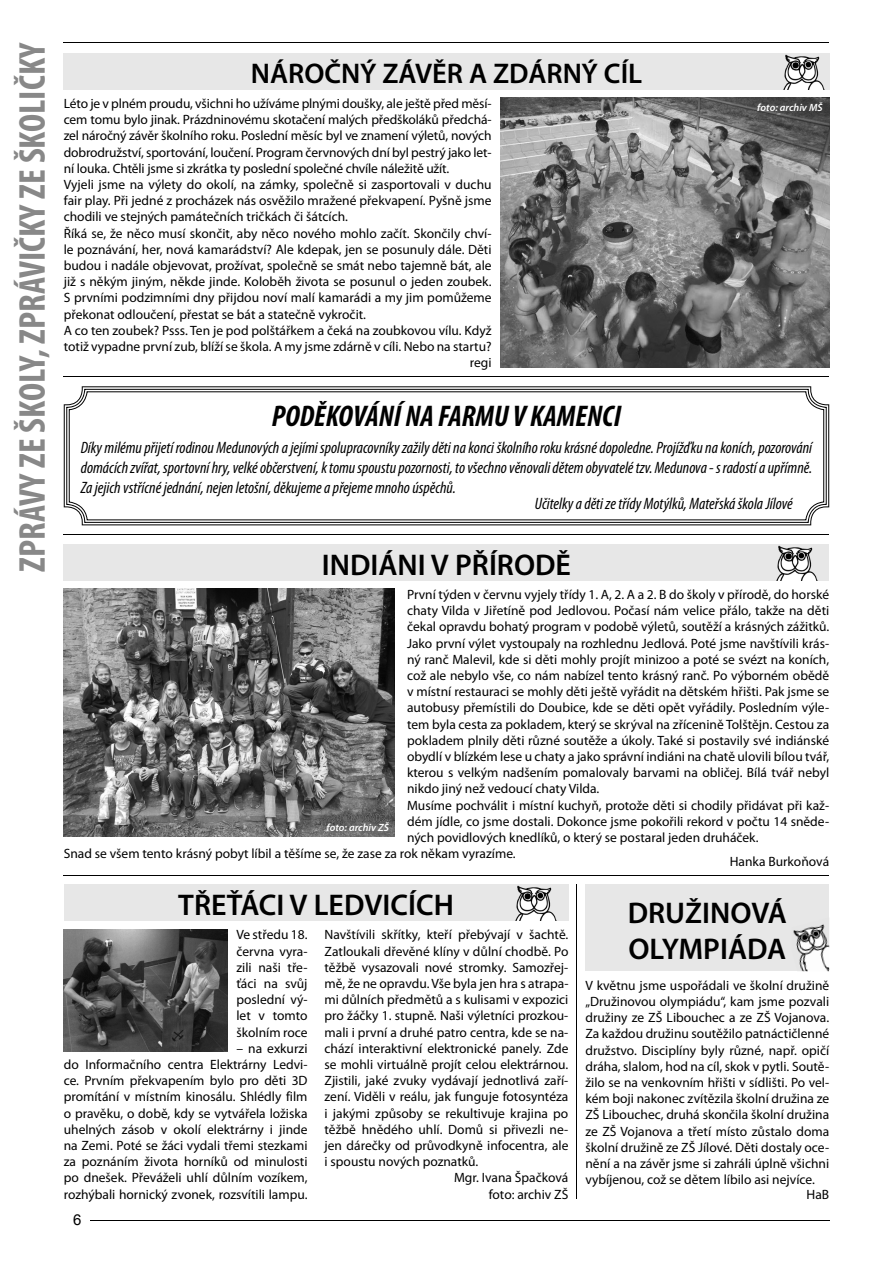
<style>
.page{position:relative;width:893px;height:1263px;background:#fff}
.page>*{position:absolute;margin:0;border:0;box-sizing:border-box;transform-origin:0 0}
.t1{font:700 condensed 37.5px "Myriad Pro";color:#888}
.t2{font:600 30px/36px "Myriad Pro";color:#000}
.t3{font:italic 700 condensed 30px "Myriad Pro";color:#000}
.t4{font:600 28.5px "Myriad Pro";color:#000}
.t5{font:italic condensed 16.5px/19.8px "Myriad Pro";color:#000;text-align:justify}
.t6{font:15px "Arial";color:#000}
.t7{font:13.5px/16.2px "Myriad Pro";color:#000;text-align:justify}
.t8{font:italic 600 10.5px "Myriad Pro";color:#fff}
</style>
<div class="page">
<hr style="left:64px;top:1220px;width:766px;height:1px;background:#000">
<div style="left:64px;top:1214px;width:26px;height:21px;background:#fff"></div>
<hr style="left:64px;top:43px;width:765px;height:1px;background:#000">
<hr style="left:64px;top:377px;width:765px;height:1px;background:#000">
<hr style="left:64px;top:875px;width:765px;height:1px;background:#000">
<div style="left:64px;top:53px;width:765px;height:36px;background:#e7e7e7"></div>
<img style="left:783px;top:54px;width:42px;height:35px">
<svg style="left:64px;top:386px;width:765px;height:139px"></svg>
<svg style="left:66px;top:389px;width:761px;height:134px"></svg>
<svg style="left:69px;top:391px;width:755px;height:129px"></svg>
<hr style="left:64px;top:534px;width:765px;height:1px;background:#000">
<div style="left:64px;top:544px;width:765px;height:36px;background:#e7e7e7"></div>
<img style="left:776px;top:545px;width:42px;height:35px">
<hr style="left:576px;top:885px;width:1px;height:314px;background:#000">
<div style="left:64px;top:885px;width:504px;height:36px;background:#e7e7e7"></div>
<img style="left:64px;top:929px;width:164px;height:122px">
<img style="left:515px;top:885px;width:42px;height:36px">
<div style="left:585px;top:885px;width:244px;height:86px;background:#e7e7e7"></div>
<img style="left:793px;top:924px;width:36px;height:47px">
<img style="left:500px;top:98px;width:329px;height:269px">
<img style="left:64px;top:589px;width:330px;height:247px">
<h1 class="t1" style="left:10px;top:572px;width:530px;rotate:-90deg">ZPRÁVY ZE ŠKOLY, ZPRÁVIČKY ZE ŠKOLIČKY</h1>
<h3 class="t4" style="left:251px;top:63px;width:393px">NÁROČNÝ ZÁVĚR A ZDÁRNÝ CÍL</h3>
<p class="t7" style="left:64px;top:96px;width:429px">Léto je v plném proudu, všichni ho užíváme plnými doušky, ale ještě před měsí-</p>
<p class="t7" style="left:64px;top:113px;width:429px">cem tomu bylo jinak. Prázdninovému skotačení malých předškoláků předchá-</p>
<p class="t7" style="left:64px;top:129px;width:429px">zel náročný závěr školního roku. Poslední měsíc byl ve znamení výletů, nových</p>
<p class="t7" style="left:64px;top:145px;width:429px">dobrodružství, sportování, loučení. Program červnových dní byl pestrý jako let-</p>
<p class="t7" style="left:64px;top:161px;width:387px">ní louka. Chtěli jsme si zkrátka ty poslední společné chvíle náležitě užít.</p>
<p class="t7" style="left:64px;top:177px;width:429px">Vyjeli jsme na výlety do okolí, na zámky, společně si zasportovali v duchu</p>
<p class="t7" style="left:64px;top:194px;width:429px">fair play. Při jedné z procházek nás osvěžilo mražené překvapení. Pyšně jsme</p>
<p class="t7" style="left:64px;top:210px;width:286px">chodili ve stejných památečních tričkách či šátcích.</p>
<p class="t7" style="left:64px;top:226px;width:429px">Říká se, že něco musí skončit, aby něco nového mohlo začít. Skončily chví-</p>
<p class="t7" style="left:64px;top:242px;width:429px">le poznávání, her, nová kamarádství? Ale kdepak, jen se posunuly dále. Děti</p>
<p class="t7" style="left:64px;top:258px;width:429px">budou i nadále objevovat, prožívat, společně se smát nebo tajemně bát, ale</p>
<p class="t7" style="left:64px;top:275px;width:429px">již s někým jiným, někde jinde. Koloběh života se posunul o jeden zoubek.</p>
<p class="t7" style="left:64px;top:291px;width:429px">S prvními podzimními dny přijdou noví malí kamarádi a my jim pomůžeme</p>
<p class="t7" style="left:64px;top:307px;width:304px">překonat odloučení, přestat se bát a statečně vykročit.</p>
<p class="t7" style="left:64px;top:323px;width:429px">A co ten zoubek? Psss. Ten je pod polštářkem a čeká na zoubkovou vílu. Když</p>
<p class="t7" style="left:64px;top:339px;width:429px">totiž vypadne první zub, blíží se škola. A my jsme zdárně v cíli. Nebo na startu?</p>
<p class="t7" style="left:470px;top:356px;width:23px">regi</p>
<p class="t8" style="left:757px;top:104px;width:67px">foto: archiv MŠ</p>
<h2 class="t3" style="left:272px;top:399px;width:351px">PODĚKOVÁNÍ NA FARMU V KAMENCI</h2>
<p class="t5" style="left:81px;top:439px;width:733px">Díky milému přijetí rodinou Medunových a jejími spolupracovníky zažily děti na konci školního roku krásné dopoledne. Projížďku na koních, pozorování domácích zvířat, sportovní hry, velké občerstvení, k tomu spoustu pozornosti, to všechno věnovali dětem obyvatelé tzv. Medunova - s radostí a upřímně.<br>Za jejich vstřícné jednání, nejen letošní, děkujeme a přejeme mnoho úspěchů.</p>
<p class="t5" style="left:535px;top:495px;width:260px">Učitelky a děti ze třídy Motýlků, Mateřská škola Jílové</p>
<h2 class="t2" style="left:322px;top:549px;width:251px">INDIÁNI V PŘÍRODĚ</h2>
<p class="t7" style="left:407px;top:587px;width:424px">První týden v červnu vyjely třídy 1. A, 2. A a 2. B do školy v přírodě, do horské</p>
<p class="t7" style="left:407px;top:604px;width:424px">chaty Vilda v Jiřetíně pod Jedlovou. Počasí nám velice přálo, takže na děti</p>
<p class="t7" style="left:407px;top:620px;width:424px">čekal opravdu bohatý program v podobě výletů, soutěží a krásných zážitků.</p>
<p class="t7" style="left:407px;top:636px;width:424px">Jako první výlet vystoupaly na rozhlednu Jedlová. Poté jsme navštívili krás-</p>
<p class="t7" style="left:407px;top:652px;width:424px">ný ranč Malevil, kde si děti mohly projít minizoo a poté se svézt na koních,</p>
<p class="t7" style="left:407px;top:668px;width:424px">což ale nebylo vše, co nám nabízel tento krásný ranč. Po výborném obědě</p>
<p class="t7" style="left:407px;top:685px;width:424px">v místní restauraci se mohly děti ještě vyřádit na dětském hřišti. Pak jsme se</p>
<p class="t7" style="left:407px;top:701px;width:424px">autobusy přemístili do Doubice, kde se děti opět vyřádily. Posledním výle-</p>
<p class="t7" style="left:407px;top:717px;width:424px">tem byla cesta za pokladem, který se skrýval na zřícenině Tolštějn. Cestou za</p>
<p class="t7" style="left:407px;top:733px;width:424px">pokladem plnily děti různé soutěže a úkoly. Také si postavily své indiánské</p>
<p class="t7" style="left:407px;top:749px;width:424px">obydlí v blízkém lese u chaty a jako správní indiáni na chatě ulovili bílou tvář,</p>
<p class="t7" style="left:407px;top:766px;width:424px">kterou s velkým nadšením pomalovaly barvami na obličej. Bílá tvář nebyl</p>
<p class="t7" style="left:407px;top:782px;width:194px">nikdo jiný než vedoucí chaty Vilda.</p>
<p class="t7" style="left:407px;top:798px;width:424px">Musíme pochválit i místní kuchyň, protože děti si chodily přidávat při kaž-</p>
<p class="t7" style="left:407px;top:814px;width:424px">dém jídle, co jsme dostali. Dokonce jsme pokořili rekord v počtu 14 sněde-</p>
<p class="t7" style="left:407px;top:830px;width:353px">ných povidlových knedlíků, o který se postaral jeden druháček.</p>
<p class="t7" style="left:64px;top:847px;width:453px">Snad se všem tento krásný pobyt líbil a těšíme se, že zase za rok někam vyrazíme.</p>
<p class="t7" style="left:730px;top:854px;width:101px">Hanka Burkoňová</p>
<h2 class="t2" style="left:178px;top:890px;width:277px">TŘEŤÁCI V LEDVICÍCH</h2>
<p class="t7" style="left:236px;top:928px;width:73px">Ve středu 18. června vyra&shy;zili naši tře&shy;ťáci na svůj poslední vý&shy;let v tomto školním roce</p>
<p class="t7" style="left:64px;top:1041px;width:245px;text-indent:173px">– na exkurzi do Informačního centra Elektrárny Ledvi&shy;ce. Prvním překvapením bylo pro děti 3D promítání v místním kinosálu. Shlédly film o pravěku, o době, kdy se vytvářela ložiska uhelných zásob v okolí elektrárny i jinde na Zemi. Poté se žáci vydali třemi stezkami za poznáním života horníků od minulosti po dnešek. Převáželi uhlí důlním vozíkem, rozhýbali hornický zvonek, rozsvítili lampu.</p>
<p class="t8" style="left:326px;top:824px;width:64px">foto: archiv ZŠ</p>
<h2 class="t2" style="left:628px;top:897px;width:161px">DRUŽINOVÁ<br>OLYMPIÁDA</h2>
<p class="t7" style="left:585px;top:978px;width:245px">V květnu jsme uspořádali ve školní družině</p>
<p class="t7" style="left:585px;top:994px;width:245px">„Družinovou olympiádu“, kam jsme pozvali</p>
<p class="t7" style="left:585px;top:1011px;width:245px">družiny ze ZŠ Libouchec a ze ZŠ Vojanova.</p>
<p class="t7" style="left:585px;top:1027px;width:245px">Za každou družinu soutěžilo patnáctičlenné</p>
<p class="t7" style="left:585px;top:1043px;width:245px">družstvo. Disciplíny byly různé, např. opičí</p>
<p class="t7" style="left:585px;top:1059px;width:245px">dráha, slalom, hod na cíl, skok v pytli. Soutě-</p>
<p class="t7" style="left:585px;top:1075px;width:245px">žilo se na venkovním hřišti v sídlišti. Po vel-</p>
<p class="t7" style="left:585px;top:1092px;width:245px">kém boji nakonec zvítězila školní družina ze</p>
<p class="t7" style="left:585px;top:1108px;width:245px">ZŠ Libouchec, druhá skončila školní družina</p>
<p class="t7" style="left:585px;top:1124px;width:245px">ze ZŠ Vojanova a třetí místo zůstalo doma</p>
<p class="t7" style="left:585px;top:1140px;width:245px">školní družině ze ZŠ Jílové. Děti dostaly oce-</p>
<p class="t7" style="left:585px;top:1156px;width:245px">nění a na závěr jsme si zahráli úplně všichni</p>
<p class="t7" style="left:585px;top:1173px;width:231px">vybíjenou, což se dětem líbilo asi nejvíce.</p>
<p class="t7" style="left:806px;top:1188px;width:24px">HaB</p>
<p class="t7" style="left:325px;top:928px;width:245px">Navštívili skřítky, kteří přebývají v šachtě.</p>
<p class="t7" style="left:325px;top:944px;width:245px">Zatloukali dřevěné klíny v důlní chodbě. Po</p>
<p class="t7" style="left:325px;top:960px;width:245px">těžbě vysazovali nové stromky. Samozřej-</p>
<p class="t7" style="left:325px;top:976px;width:245px">mě, že ne opravdu. Vše byla jen hra s atrapa-</p>
<p class="t7" style="left:325px;top:993px;width:245px">mi důlních předmětů a s kulisami v expozici</p>
<p class="t7" style="left:325px;top:1009px;width:245px">pro žáčky 1. stupně. Naši výletníci prozkou-</p>
<p class="t7" style="left:325px;top:1025px;width:245px">mali i první a druhé patro centra, kde se na-</p>
<p class="t7" style="left:325px;top:1041px;width:245px">chází interaktivní elektronické panely. Zde</p>
<p class="t7" style="left:325px;top:1057px;width:245px">se mohli virtuálně projít celou elektrárnou.</p>
<p class="t7" style="left:325px;top:1074px;width:245px">Zjistili, jaké zvuky vydávají jednotlivá zaří-</p>
<p class="t7" style="left:325px;top:1090px;width:245px">zení. Viděli v reálu, jak funguje fotosyntéza</p>
<p class="t7" style="left:325px;top:1106px;width:245px">i jakými způsoby se rekultivuje krajina po</p>
<p class="t7" style="left:325px;top:1122px;width:245px">těžbě hnědého uhlí. Domů si přivezli ne-</p>
<p class="t7" style="left:325px;top:1138px;width:245px">jen dárečky od průvodkyně infocentra, ale</p>
<p class="t7" style="left:325px;top:1155px;width:155px">i spoustu nových poznatků.</p>
<p class="t7" style="left:454px;top:1171px;width:116px">Mgr. Ivana Špačková</p>
<p class="t7" style="left:489px;top:1187px;width:81px">foto: archiv ZŠ</p>
<p class="t6" style="left:73px;top:1211px;width:10px">6</p>
</div>
